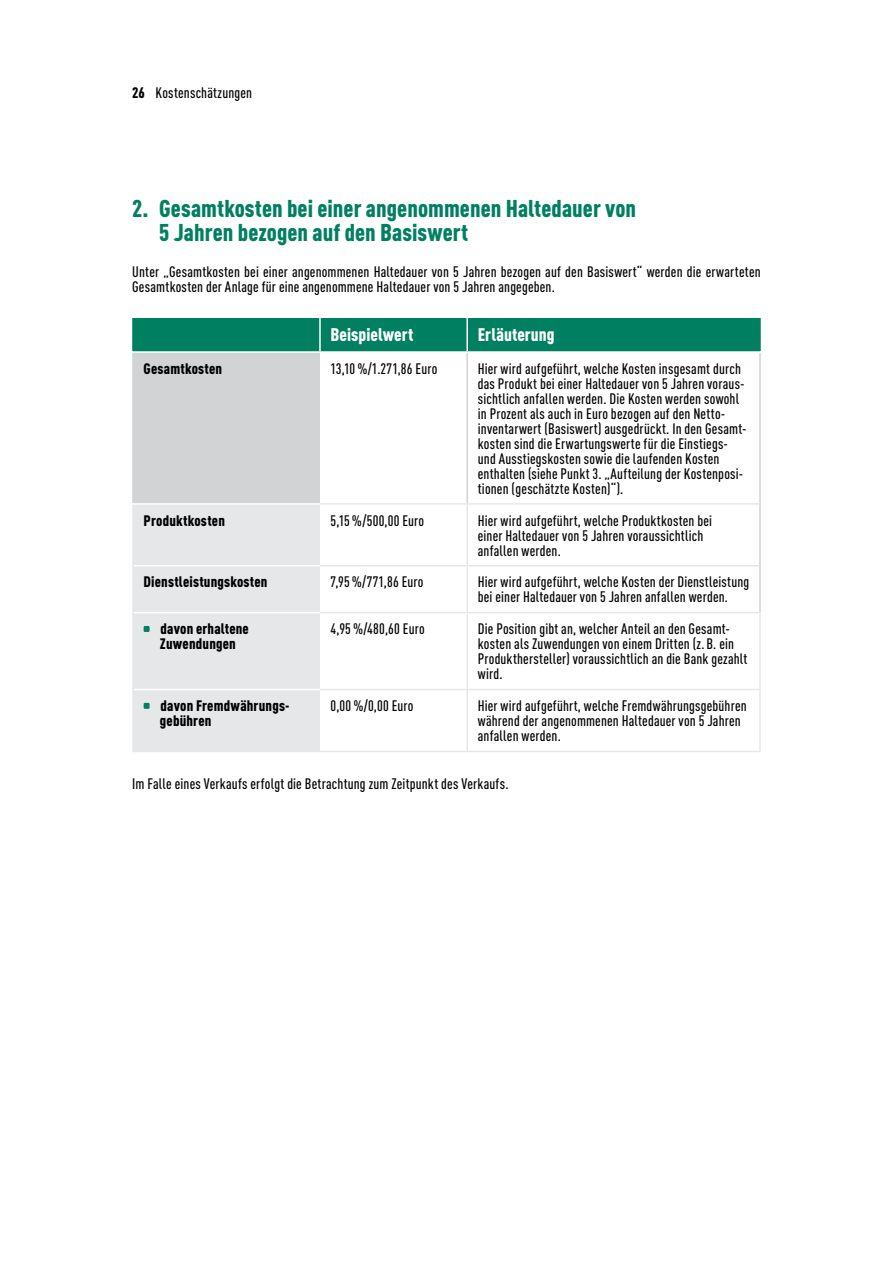
<style>
.page{position:relative;width:893px;height:1263px;background:#fff}
.page>*{position:absolute;margin:0;border:0;box-sizing:border-box;transform-origin:0 0}
.t1{font:900 condensed 24px/24px "DIN Pro";color:#008060}
.t2{font:900 condensed 18px "DIN Pro";color:#fff}
.t3{font:500 condensed 15px/15px "DIN Pro";letter-spacing:.01em;color:#000}
.t4{font:900 condensed 15px/15px "DIN Pro";letter-spacing:.01em;color:#000}
.s1{font-weight:900}
</style>
<div class="page">
<div style="left:134px;top:318px;width:625px;height:33px;background:#008060"></div>
<div style="left:133px;top:352px;width:187px;height:152px;background:#d1d3d4"></div>
<svg style="left:320px;top:566px;width:439px;height:48px"></svg>
<div style="left:134px;top:505px;width:186px;height:246px;background:#e6e7e8"></div>
<hr style="left:759px;top:318px;width:2px;height:33px;background:#008060">
<hr style="left:466px;top:353px;width:2px;height:150px;background:#d1d3d4">
<hr style="left:759px;top:353px;width:2px;height:151px;background:#d1d3d4">
<hr style="left:759px;top:504px;width:2px;height:62px;background:#d1d3d4">
<hr style="left:759px;top:566px;width:2px;height:46px;background:#d1d3d4">
<hr style="left:132px;top:318px;width:2px;height:33px;background:#008060">
<hr style="left:132px;top:353px;width:2px;height:150px;background:#d1d3d4">
<hr style="left:319px;top:318px;width:2px;height:33px;background:#fff">
<hr style="left:466px;top:318px;width:2px;height:33px;background:#fff">
<hr style="left:132px;top:351px;width:188px;height:2px;background:#fff">
<hr style="left:132px;top:503px;width:188px;height:2px;background:#fff">
<hr style="left:134px;top:565px;width:186px;height:1px;background:#fff">
<hr style="left:134px;top:612px;width:186px;height:1px;background:#fff">
<hr style="left:134px;top:689px;width:186px;height:1px;background:#fff">
<hr style="left:132px;top:613px;width:2px;height:76px;background:#e6e7e8">
<hr style="left:466px;top:613px;width:2px;height:76px;background:#e6e7e8">
<hr style="left:759px;top:613px;width:2px;height:76px;background:#e6e7e8">
<hr style="left:132px;top:689px;width:2px;height:62px;background:#e6e7e8">
<hr style="left:466px;top:690px;width:2px;height:61px;background:#e6e7e8">
<hr style="left:759px;top:690px;width:2px;height:61px;background:#e6e7e8">
<hr style="left:132px;top:751px;width:188px;height:1px;background:#e6e7e8">
<hr style="left:320px;top:751px;width:147px;height:1px;background:#e6e7e8">
<hr style="left:467px;top:751px;width:294px;height:1px;background:#e6e7e8">
<hr style="left:320px;top:689px;width:147px;height:1px;background:#e6e7e8">
<hr style="left:467px;top:689px;width:294px;height:1px;background:#e6e7e8">
<hr style="left:132px;top:505px;width:2px;height:61px;background:#e6e7e8">
<hr style="left:132px;top:566px;width:2px;height:47px;background:#e6e7e8">
<hr style="left:320px;top:503px;width:147px;height:2px;background:#e6e7e8">
<hr style="left:467px;top:503px;width:292px;height:2px;background:#e6e7e8">
<hr style="left:466px;top:505px;width:2px;height:60px;background:#e6e7e8">
<hr style="left:320px;top:565px;width:147px;height:1px;background:#e6e7e8">
<hr style="left:467px;top:565px;width:292px;height:1px;background:#e6e7e8">
<hr style="left:466px;top:566px;width:2px;height:46px;background:#e6e7e8">
<hr style="left:320px;top:612px;width:147px;height:1px;background:#e6e7e8">
<hr style="left:467px;top:612px;width:294px;height:1px;background:#e6e7e8">
<svg style="left:144px;top:626px;width:6px;height:6px"></svg>
<svg style="left:144px;top:703px;width:6px;height:6px"></svg>
<p class="t3" style="left:132px;top:84px;width:121px"><span class="s1">26</span> Kostenschätzungen</p>
<h1 class="t1" style="left:159px;top:194px;width:478px;text-indent:-27px">2. Gesamtkosten bei einer angenommenen Haltedauer von<br>5 Jahren bezogen auf den Basiswert</h1>
<p class="t3" style="left:132px;top:264px;width:630px">Unter „Gesamtkosten bei einer angenommenen Haltedauer von 5 Jahren bezogen auf den Basiswert“ werden die erwarteten<br>Gesamtkosten der Anlage für eine angenommene Haltedauer von 5 Jahren angegeben.</p>
<p class="t2" style="left:331px;top:321px;width:84px">Beispielwert</p>
<p class="t2" style="left:478px;top:321px;width:78px">Erläuterung</p>
<p class="t4" style="left:144px;top:360px;width:80px">Gesamtkosten</p>
<p class="t3" style="left:331px;top:360px;width:108px">13,10%/1.271,86 Euro</p>
<p class="t3" style="left:478px;top:360px;width:270px">Hier wird aufgeführt, welche Kosten insgesamt durch das Produkt bei einer Haltedauer von 5 Jahren voraus&shy;sichtlich anfallen werden. Die Kosten werden sowohl in Prozent als auch in Euro bezogen auf den Netto&shy;inventarwert (Basiswert) ausgedrückt. In den Gesamt&shy;kosten sind die Erwartungswerte für die Einstiegs&shy;und Ausstiegskosten sowie die laufenden Kosten enthalten (siehe Punkt 3. „Aufteilung der Kostenposi&shy;tionen (geschätzte Kosten)“).</p>
<p class="t4" style="left:144px;top:511px;width:83px">Produktkosten</p>
<p class="t3" style="left:331px;top:512px;width:95px">5,15%/500,00 Euro</p>
<p class="t3" style="left:478px;top:512px;width:236px">Hier wird aufgeführt, welche Produktkosten bei einer Haltedauer von 5 Jahren voraussichtlich anfallen werden.</p>
<p class="t4" style="left:144px;top:573px;width:125px">Dienstleistungskosten</p>
<p class="t3" style="left:331px;top:574px;width:94px">7,95%/771,86 Euro</p>
<p class="t3" style="left:478px;top:574px;width:273px">Hier wird aufgeführt, welche Kosten der Dienstleistung bei einer Haltedauer von 5 Jahren anfallen werden.</p>
<p class="t4" style="left:160px;top:620px;width:90px">davon erhaltene<br>Zuwendungen</p>
<p class="t3" style="left:331px;top:620px;width:96px">4,95%/480,60 Euro</p>
<p class="t3" style="left:478px;top:620px;width:271px">Die Position gibt an, welcher Anteil an den Gesamt&shy;kosten als Zuwendungen von einem Dritten (z. B. ein Produkthersteller) voraussichtlich an die Bank gezahlt wird.</p>
<p class="t4" style="left:160px;top:697px;width:131px">davon Fremdwährungs&shy;gebühren</p>
<p class="t3" style="left:331px;top:697px;width:84px">0,00%/0,00 Euro</p>
<p class="t3" style="left:478px;top:697px;width:270px">Hier wird aufgeführt, welche Fremdwährungsgebühren während der angenommenen Haltedauer von 5 Jahren anfallen werden.</p>
<p class="t3" style="left:132px;top:775px;width:378px">Im Falle eines Verkaufs erfolgt die Betrachtung zum Zeitpunkt des Verkaufs.</p>
</div>
